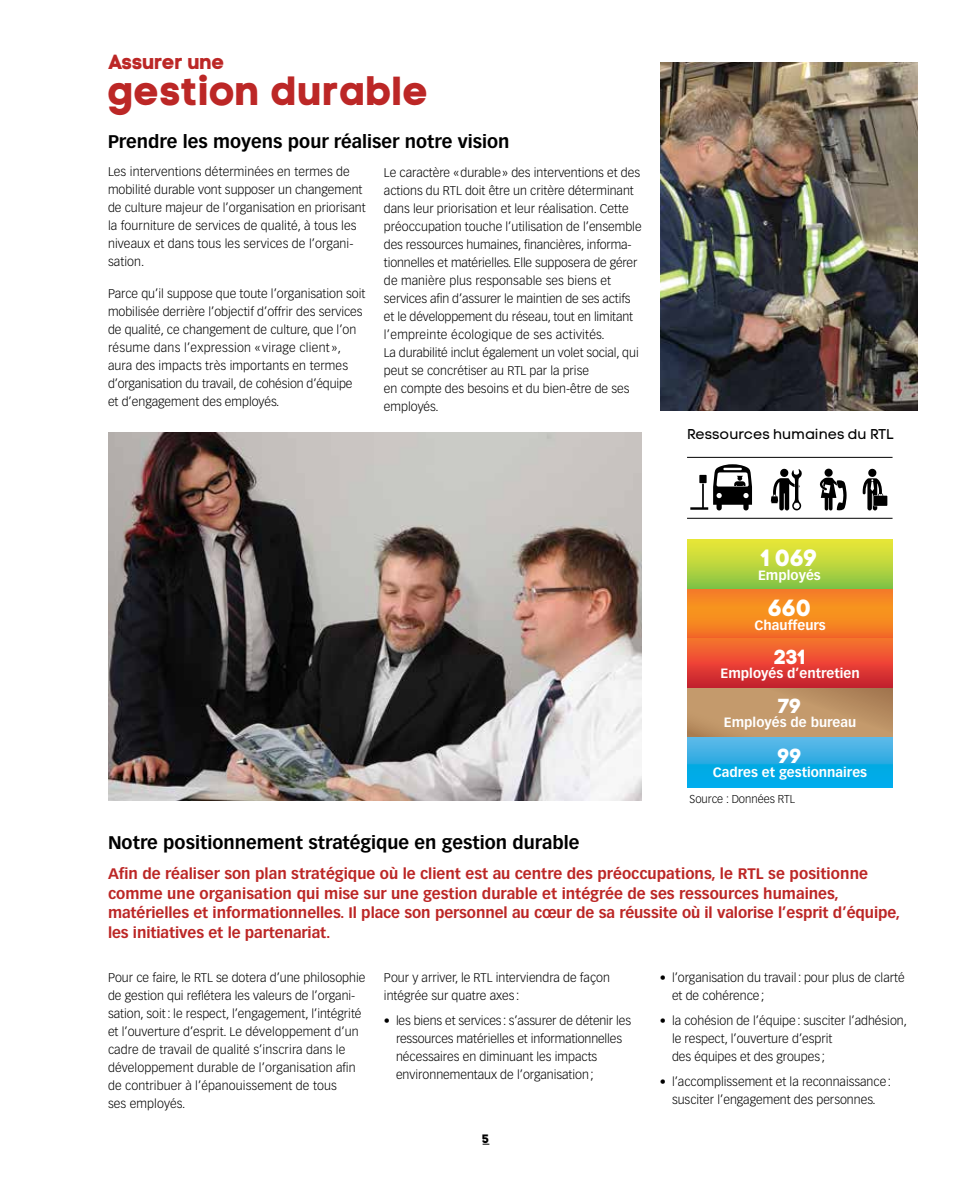
<style>
.page{position:relative;width:972px;height:1188px;background:#fff}
.page>*{position:absolute;margin:0;border:0;box-sizing:border-box;transform-origin:0 0}
.t1{font:40.5px "Code Pro Bold LC";letter-spacing:.01em;color:#bc2726}
.t2{font:23.4px "Code Pro Bold";letter-spacing:.01em;color:#fff}
.t3{font:20.25px "Code Pro Bold LC";letter-spacing:-.01em;color:#bc2726}
.t4{font:20.25px "Code Pro Bold";letter-spacing:.005em;color:#fff}
.t5{font:700 18px "Vectora LH";color:#000}
.t6{font:700 15px/19.5px "Vectora LH";color:#bc2726}
.t7{font:14.1px "Code Pro LC";color:#000}
.t8{font:700 13.35px "Vectora LH";color:#fff}
.t9{font:300 12.3px/18px "Vectora LH";color:#000}
.t10{font:12px "Code Pro Bold LC";color:#000}
.t11{font:300 11.25px "Vectora LH";color:#000}
</style>
<div class="page">
<img style="left:660px;top:63px;width:258px;height:347px">
<div style="left:687px;top:540px;width:206px;height:49px;background:linear-gradient(to bottom,#efe836,#84c346)"></div>
<hr style="left:687px;top:457px;width:206px;height:1px;background:#000">
<hr style="left:687px;top:518px;width:206px;height:1px;background:#000">
<svg style="left:687px;top:589px;width:206px;height:50px;background:#f58422"></svg>
<div style="left:687px;top:639px;width:206px;height:49px;background:linear-gradient(to bottom,#ff7232,#c91a32)"></div>
<svg style="left:687px;top:688px;width:206px;height:50px;background:#bc956a"></svg>
<svg style="left:687px;top:738px;width:206px;height:49px;background:#23aee6"></svg>
<svg style="left:771px;top:468px;width:31px;height:42px"></svg>
<svg style="left:863px;top:468px;width:24px;height:42px"></svg>
<svg style="left:820px;top:468px;width:27px;height:43px"></svg>
<svg style="left:690px;top:464px;width:62px;height:46px"></svg>
<img style="left:108px;top:432px;width:534px;height:368px">
<h3 class="t3" style="left:108px;top:50px;width:118px">Assurer une</h3>
<h1 class="t1" style="left:108px;top:66px;width:322px">gestion durable</h1>
<h3 class="t5" style="left:108px;top:130px;width:403px">Prendre les moyens pour réaliser notre vision</h3>
<p class="t9" style="left:108px;top:163px;width:259px">Les interventions déterminées en termes de mobilité durable vont supposer un changement de culture majeur de l’organisation en priorisant la fourniture de services de qualité, à tous les niveaux et dans tous les services de l’organi&shy;sation.</p>
<p class="t9" style="left:108px;top:285px;width:259px">Parce qu’il suppose que toute l’organisation soit mobilisée derrière l’objectif d’offrir des services de qualité, ce changement de culture, que l’on résume dans l’expression « virage client », aura des impacts très importants en termes d’organisation du travail, de cohésion d’équipe et d’engagement des employés.</p>
<p class="t9" style="left:384px;top:163px;width:259px">Le caractère «durable» des interventions et des actions du RTL doit être un critère déterminant dans leur priorisation et leur réalisation. Cette préoccupation touche l’utilisation de l’ensemble des ressources humaines, financières, informa&shy;tionnelles et matérielles. Elle supposera de gérer de manière plus responsable ses biens et services afin d’assurer le maintien de ses actifs et le développement du réseau, tout en limitant l’empreinte écologique de ses activités.<br>La durabilité inclut également un volet social, qui peut se concrétiser au RTL par la prise<br>en compte des besoins et du bien-être de ses employés.</p>
<p class="t7" style="left:687px;top:426px;width:208px">Ressources humaines du RTL</p>
<h2 class="t2" style="left:761px;top:544px;width:58px">1 069</h2>
<p class="t8" style="left:758px;top:567px;width:64px">Employés</p>
<h2 class="t2" style="left:769px;top:593px;width:44px">660</h2>
<p class="t8" style="left:755px;top:617px;width:73px">Chauffeurs</p>
<h3 class="t4" style="left:774px;top:645px;width:33px">231</h3>
<p class="t8" style="left:721px;top:665px;width:141px">Employés d’entretien</p>
<h3 class="t4" style="left:778px;top:694px;width:25px">79</h3>
<p class="t8" style="left:724px;top:715px;width:134px">Employés de bureau</p>
<h3 class="t4" style="left:778px;top:744px;width:25px">99</h3>
<p class="t8" style="left:713px;top:764px;width:156px">Cadres et gestionnaires</p>
<p class="t11" style="left:690px;top:792px;width:107px">Source : Données RTL</p>
<h3 class="t5" style="left:108px;top:832px;width:473px">Notre positionnement stratégique en gestion durable</h3>
<p class="t6" style="left:108px;top:864px;width:794px">Afin de réaliser son plan stratégique où le client est au centre des préoccupations, le RTL se positionne comme une organisation qui mise sur une gestion durable et intégrée de ses ressources humaines, matérielles et informationnelles. Il place son personnel au cœur de sa réussite où il valorise l’esprit d’équipe, les initiatives et le partenariat.</p>
<p class="t9" style="left:108px;top:969px;width:259px">Pour ce faire, le RTL se dotera d’une philosophie de gestion qui reflétera les valeurs de l’organi&shy;sation, soit: le respect, l’engagement, l’intégrité et l’ouverture d’esprit. Le développement d’un cadre de travail de qualité s’inscrira dans le développement durable de l’organisation afin de contribuer à l’épanouissement de tous<br>ses employés.</p>
<p class="t9" style="left:384px;top:969px;width:227px">Pour y arriver, le RTL interviendra de façon intégrée sur quatre axes :</p>
<p class="t9" style="left:672px;top:969px;width:234px;text-indent:-12px">• l’organisation du travail: pour plus de clarté et de cohérence;</p>
<p class="t9" style="left:672px;top:1012px;width:236px;text-indent:-12px">• la cohésion de l’équipe: susciter l’adhésion, le respect, l’ouverture d’esprit<br>des équipes et des groupes ;</p>
<p class="t9" style="left:660px;top:1073px;width:233px;text-align:center">• l’accomplissement et la reconnaissance: susciter l’engagement des personnes.</p>
<p class="t9" style="left:396px;top:1012px;width:237px;text-indent:-12px">• les biens et services: s’assurer de détenir les ressources matérielles et informationnelles nécessaires en diminuant les impacts environnementaux de l’organisation;</p>
<p class="t10" style="left:483px;top:1131px;width:8px">5</p>
</div>
